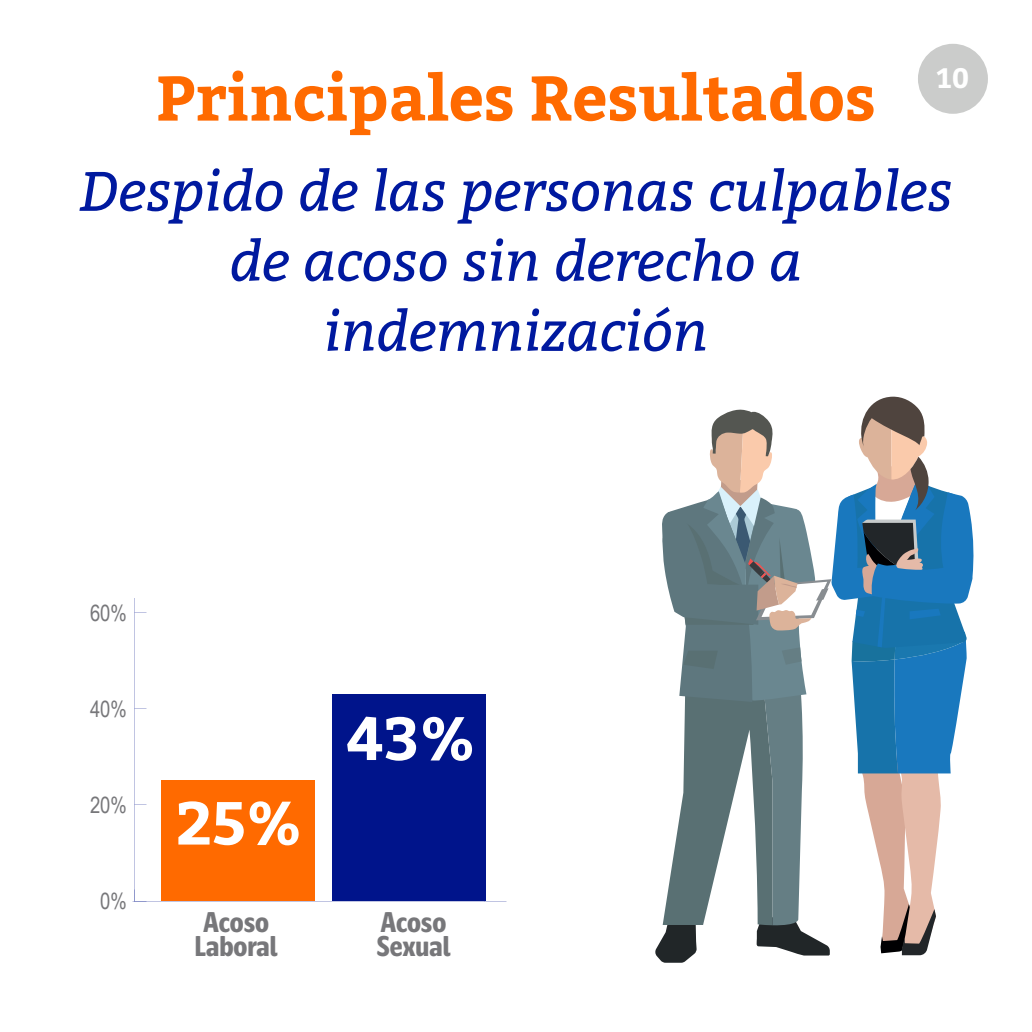
<style>
.page{position:relative;width:1032px;height:1032px;background:#fff}
.page>*{position:absolute;margin:0;border:0;box-sizing:border-box;transform-origin:0 0}
.t1{font:700 63px "Bitter";color:#ff6a00}
.t2{font:700 60.2px "Bitter";color:#fff}
.t3{font:italic 55.65px/70px "Bitter";color:#00199f;text-align:center}
.t4{font:700 condensed 28px/24.5px "Chilena";color:#77777a;text-align:center}
.t5{font:700 28px "Bitter";color:#fff}
.t6{font:22.4px "Arial Narrow";color:#77777a}
</style>
<div class="page">
<div style="left:332px;top:694px;width:154px;height:207px;background:#00148b"></div>
<div style="left:161px;top:781px;width:154px;height:120px;background:#ff6a00"></div>
<svg style="left:655px;top:396px;width:319px;height:567px"></svg>
<div style="left:918px;top:44px;width:70px;height:70px;background:#cbcccb;border-radius:50%"></div>
<p class="t5" style="left:936px;top:56px;width:35px">10</p>
<p class="t1" style="left:156px;top:50px;width:721px">Principales Resultados</p>
<p class="t3" style="left:79px;top:155px;width:875px">Despido de las personas culpables de acoso sin derecho a indemnización</p>
<p class="t6" style="left:90px;top:600px;width:38px">60%</p>
<p class="t6" style="left:90px;top:696px;width:38px">40%</p>
<p class="t6" style="left:90px;top:792px;width:38px">20%</p>
<p class="t6" style="left:100px;top:888px;width:28px">0%</p>
<p class="t2" style="left:176px;top:777px;width:128px">25%</p>
<p class="t2" style="left:346px;top:692px;width:131px">43%</p>
<p class="t4" style="left:195px;top:907px;width:84px">Acoso<br>Laboral</p>
<p class="t4" style="left:376px;top:907px;width:76px;text-align:left">Acoso<br>Sexual</p>
</div>
